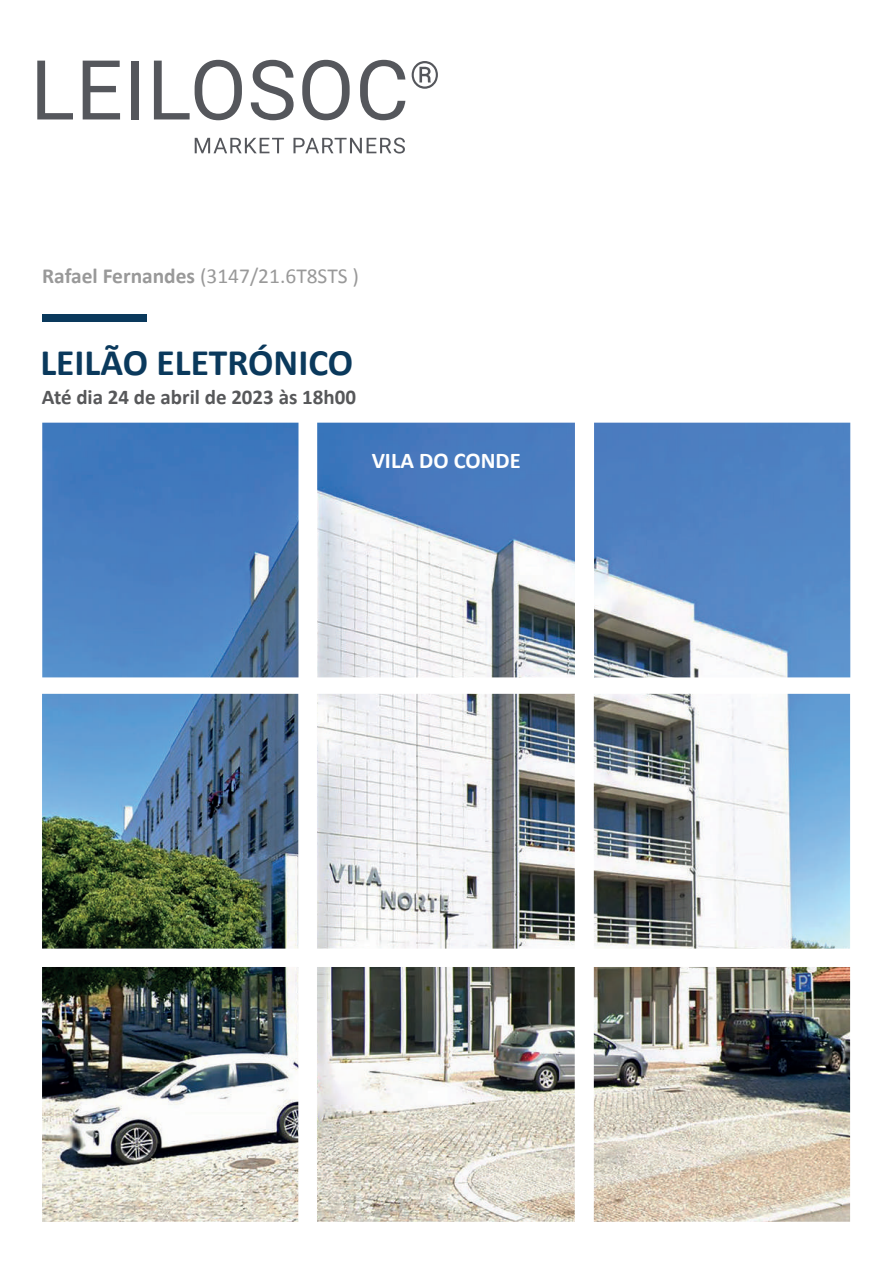
<style>
.page{position:relative;width:893px;height:1263px;background:#fff}
.page>*{position:absolute;margin:0;border:0;box-sizing:border-box;transform-origin:0 0}
.t1{font:700 37.5px "Calibri";color:#0a395c}
.t2{font:700 22.5px "Calibri";color:#fff}
.t3{font:21.45px "Calibri";color:#999}
.t4{font:700 21px "Calibri";color:#57585a}
.s1{font-weight:700}
</style>
<div class="page">
<img style="left:42px;top:423px;width:808px;height:799px">
<div style="left:42px;top:313px;width:105px;height:8px;background:#0a395c"></div>
<svg style="left:37px;top:61px;width:36px;height:58px"></svg>
<svg style="left:83px;top:61px;width:37px;height:58px"></svg>
<div style="left:131px;top:61px;width:8px;height:58px;background:#55575c"></div>
<svg style="left:154px;top:60px;width:88px;height:60px"></svg>
<svg style="left:251px;top:60px;width:43px;height:60px"></svg>
<svg style="left:302px;top:60px;width:48px;height:60px"></svg>
<svg style="left:360px;top:60px;width:45px;height:60px"></svg>
<svg style="left:412px;top:61px;width:26px;height:28px"></svg>
<svg style="left:195px;top:138px;width:89px;height:15px"></svg>
<svg style="left:293px;top:138px;width:112px;height:16px"></svg>
<p class="t3" style="left:42px;top:263px;width:318px"><span class="s1">Rafael Fernandes</span> (3147/21.6T8STS )</p>
<h1 class="t1" style="left:40px;top:336px;width:314px">LEILÃO ELETRÓNICO</h1>
<p class="t4" style="left:42px;top:382px;width:316px">Até dia 24 de abril de 2023 às 18h00</p>
<p class="t2" style="left:372px;top:445px;width:150px">VILA DO CONDE</p>
</div>
